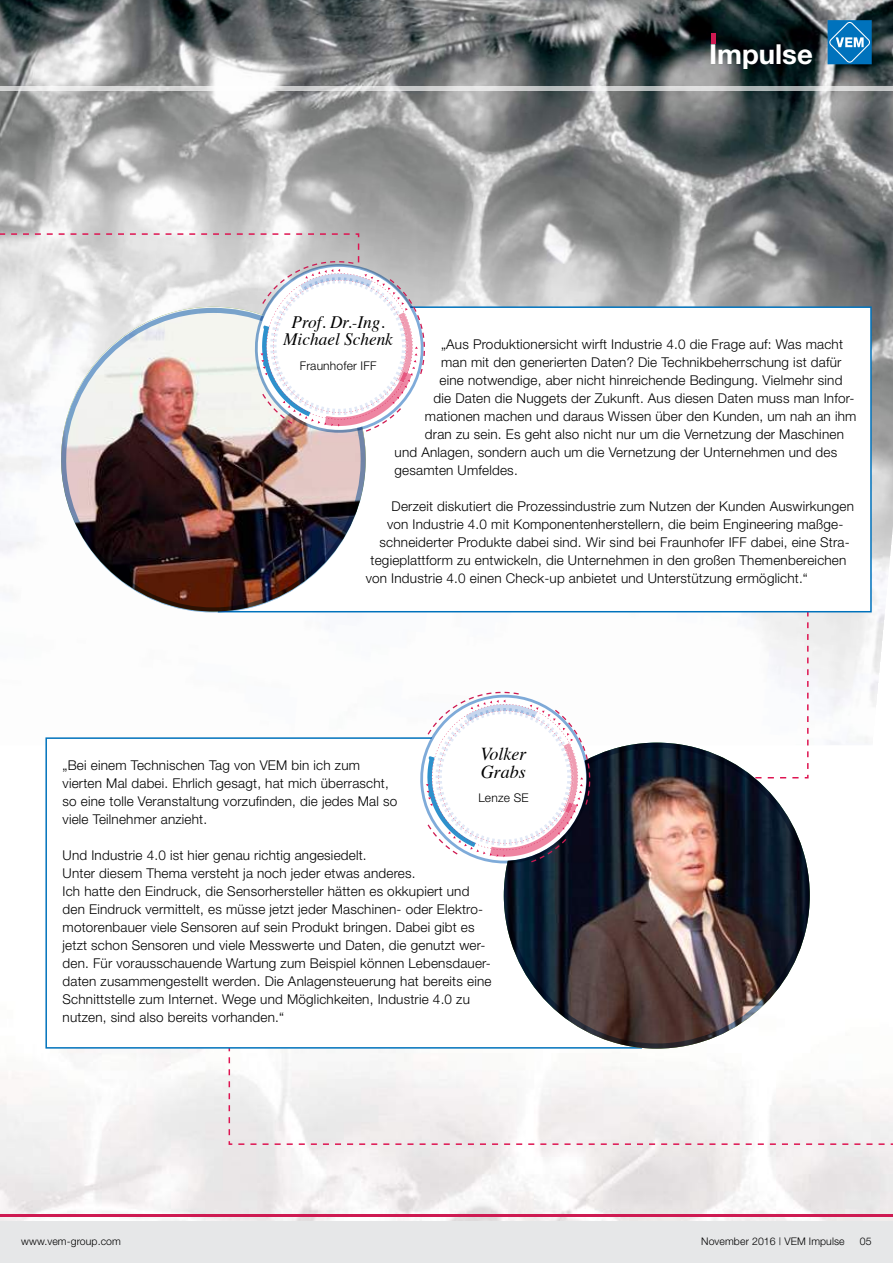
<style>
.page{position:relative;width:893px;height:1263px;background:#fff}
.page>*{position:absolute;margin:0;border:0;box-sizing:border-box;transform-origin:0 0}
.t1{font:700 27.6px "Helvetica Neue";color:#fff}
.t2{font:italic 18.15px/17.7px "Times";color:#000}
.t3{font:italic 17.4px/17.7px "Times";color:#000;text-align:center}
.t4{font:300 13.5px/18px "Helvetica Neue";letter-spacing:.015em;color:#000}
.t5{font:300 12px "Helvetica Neue";letter-spacing:.015em;color:#000}
.t6{font:300 10.5px "Helvetica Neue";letter-spacing:.01em;color:#000}
</style>
<div class="page">
<img style="left:0;top:1049px;width:893px;height:173px">
<svg style="left:228px;top:1048px;width:665px;height:98px"></svg>
<img style="left:0;top:0;width:893px;height:745px">
<hr style="left:0;top:1215px;width:893px;height:2px;background:#ce1a52">
<div style="left:0;top:1222px;width:893px;height:41px;background:#e6e7e8"></div>
<svg style="left:695px;top:613px;width:114px;height:129px"></svg>
<svg style="left:217px;top:305px;width:655px;height:308px"></svg>
<img style="left:60px;top:433px;width:307px;height:179px">
<svg style="left:0;top:233px;width:425px;height:200px"></svg>
<svg style="left:45px;top:736px;width:598px;height:313px"></svg>
<img style="left:502px;top:742px;width:309px;height:306px">
<svg style="left:419px;top:692px;width:171px;height:171px"></svg>
<div style="left:828px;top:20px;width:44px;height:44px;background:#0072bc"></div>
<svg style="left:829px;top:22px;width:41px;height:41px"></svg>
<svg style="left:0;top:86px;width:893px;height:5px;background:#d6d7d7"></svg>
<hr style="left:711px;top:33px;width:4px;height:10px;background:#ce1a52">
<h1 class="t1" style="left:709px;top:37px;width:105px">Im pulse</h1>
<p class="t3" style="left:283px;top:312px;width:111px">Prof. Dr.-Ing.<br>Michael Schenk</p>
<p class="t5" style="left:300px;top:358px;width:78px">Fraunhofer IFF</p>
<p class="t4" style="left:441px;top:335px;width:403px">„Aus Produktionersicht wirft Industrie 4.0 die Frage auf: Was macht</p>
<p class="t4" style="left:441px;top:353px;width:402px">man mit den generierten Daten? Die Technikbeherrschung ist dafür</p>
<p class="t4" style="left:440px;top:371px;width:404px">eine notwendige, aber nicht hinreichende Bedingung. Vielmehr sind</p>
<p class="t4" style="left:434px;top:389px;width:422px">die Daten die Nuggets der Zukunft. Aus diesen Daten muss man Infor-</p>
<p class="t4" style="left:425px;top:407px;width:433px">mationen machen und daraus Wissen über den Kunden, um nah an ihm</p>
<p class="t4" style="left:425px;top:425px;width:420px">dran zu sein. Es geht also nicht nur um die Vernetzung der Maschinen</p>
<p class="t4" style="left:395px;top:443px;width:444px">und Anlagen, sondern auch um die Vernetzung der Unternehmen und des</p>
<p class="t4" style="left:395px;top:461px;width:125px">gesamten Umfeldes.</p>
<p class="t4" style="left:392px;top:497px;width:464px">Derzeit diskutiert die Prozessindustrie zum Nutzen der Kunden Auswirkungen</p>
<p class="t4" style="left:387px;top:515px;width:458px">von Industrie 4.0 mit Komponentenherstellern, die beim Engineering maßge-</p>
<p class="t4" style="left:380px;top:533px;width:472px">schneiderter Produkte dabei sind. Wir sind bei Fraunhofer IFF dabei, eine Stra-</p>
<p class="t4" style="left:371px;top:551px;width:477px">tegieplattform zu entwickeln, die Unternehmen in den großen Themenbereichen</p>
<p class="t4" style="left:366px;top:569px;width:444px">von Industrie 4.0 einen Check-up anbietet und Unterstützung ermöglicht.“</p>
<h2 class="t2" style="left:480px;top:744px;width:47px">Volker<br>Grabs</h2>
<p class="t5" style="left:478px;top:791px;width:52px">Lenze SE</p>
<p class="t4" style="left:63px;top:756px;width:336px">„Bei einem Technischen Tag von VEM bin ich zum vierten Mal dabei. Ehrlich gesagt, hat mich überrascht, so eine tolle Veranstaltung vorzufinden, die jedes Mal so viele Teilnehmer anzieht.</p>
<p class="t4" style="left:63px;top:846px;width:430px">Und Industrie 4.0 ist hier genau richtig angesiedelt.<br>Unter diesem Thema versteht ja noch jeder etwas anderes.<br>Ich hatte den Eindruck, die Sensorhersteller hätten es okkupiert und den Eindruck vermittelt, es müsse jetzt jeder Maschinen- oder Elektro&shy;motorenbauer viele Sensoren auf sein Produkt bringen. Dabei gibt es jetzt schon Sensoren und viele Messwerte und Daten, die genutzt wer&shy;den. Für vorausschauende Wartung zum Beispiel können Lebensdauer&shy;daten zusammengestellt werden. Die Anlagensteuerung hat bereits eine Schnittstelle zum Internet. Wege und Möglichkeiten, Industrie 4.0 zu nutzen, sind also bereits vorhanden.“</p>
<p class="t6" style="left:701px;top:1234px;width:145px">November 2016 | VEM Impulse</p>
<p class="t6" style="left:860px;top:1234px;width:13px">05</p>
<p class="t6" style="left:21px;top:1234px;width:101px">www.vem-group.com</p>
<p class="t6" style="left:726px;top:1234px;width:24px">März</p>
</div>
